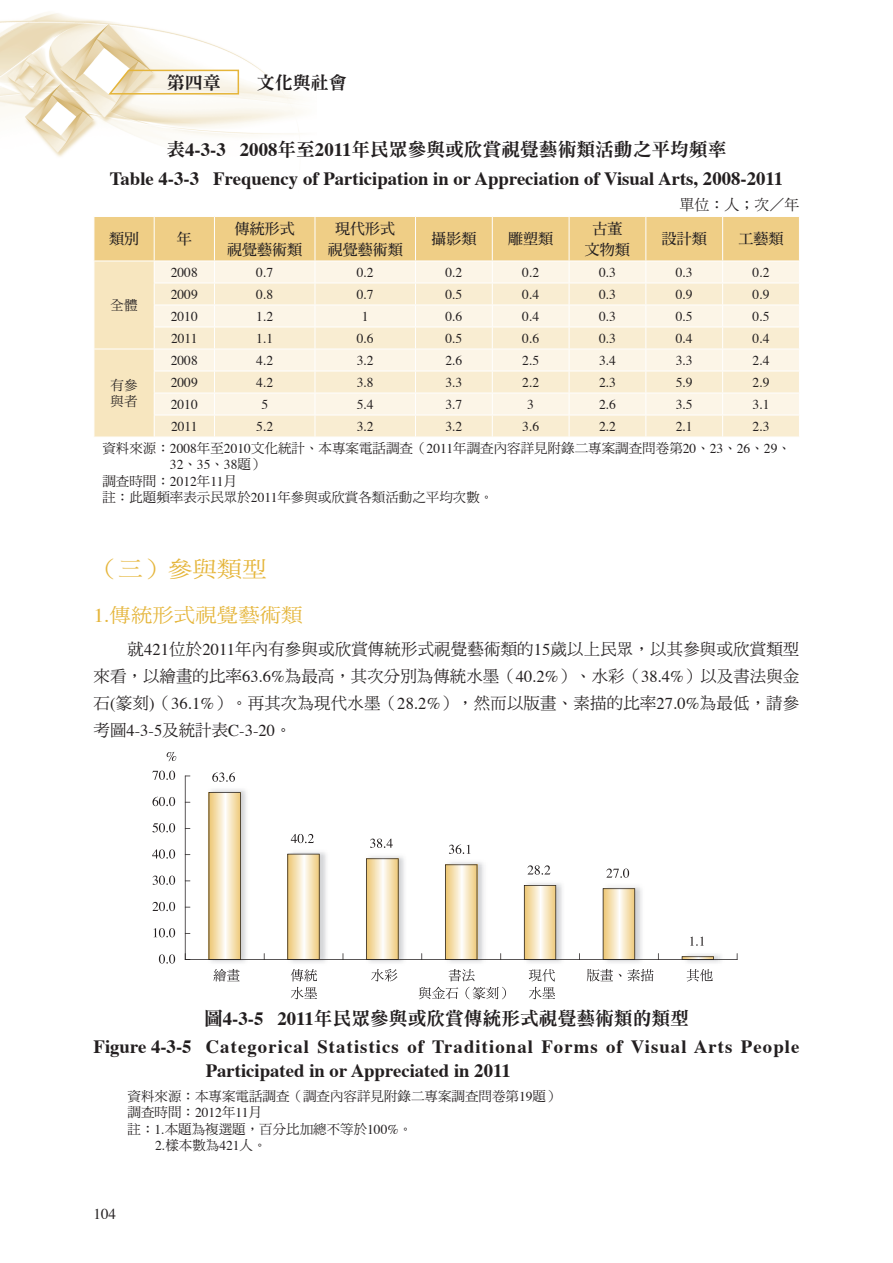
<style>
.page{position:relative;width:893px;height:1263px;background:#fff}
.page>*{position:absolute;margin:0;border:0;box-sizing:border-box;transform-origin:0 0}
.t1{font:22.5px "DF Ming Std W5";color:#e5b53a;scale:1.1 1}
.t2{font:19.5px "DF Ming Std W5";color:#e5b53a;scale:1.1 1}
.t3{font:700 18.75px/24px "Times";letter-spacing:.055em;color:#231f20}
.t4{font:700 18.75px "Times";color:#231f20}
.t5{font:18.75px "DF Ming Std W9";color:#231f20}
.t6{font:18px "DF Ming Std W9";color:#231f20}
.t7{font:16.5px/27px "DF Ming Std W5";color:#231f20;text-align:justify}
.t8{font:16.5px "Times";color:#231f20}
.t9{font:15px/21px "DF Ming Std W7";color:#231f20;text-align:center}
.t10{font:15px "DF Ming Std W5";color:#231f20}
.t11{font:15px "Times";color:#231f20}
.t12{font:13.5px "Times";color:#231f20}
.t13{font:13.5px/16.5px "DF Ming Std W5";color:#231f20}
.s1{font-family:"Times";font-weight:700}
.s2{font-family:"Times"}
.s3{font-family:"DF Ming Std W5"}
</style>
<div class="page">
<img style="left:0;top:12px;width:301px;height:145px">
<svg style="left:107px;top:68px;width:133px;height:27px"></svg>
<svg style="left:94px;top:216px;width:706px;height:221px;background:#f8eacb"></svg>
<svg style="left:185px;top:772px;width:552px;height:188px"></svg>
<svg style="left:159px;top:954px;width:16px;height:9px"></svg>
<svg style="left:154px;top:928px;width:21px;height:9px"></svg>
<svg style="left:152px;top:902px;width:23px;height:9px"></svg>
<svg style="left:153px;top:875px;width:22px;height:10px"></svg>
<svg style="left:152px;top:849px;width:23px;height:10px"></svg>
<svg style="left:152px;top:823px;width:23px;height:9px"></svg>
<svg style="left:152px;top:797px;width:23px;height:9px"></svg>
<svg style="left:152px;top:771px;width:23px;height:9px"></svg>
<svg style="left:213px;top:969px;width:27px;height:12px"></svg>
<svg style="left:291px;top:969px;width:26px;height:12px"></svg>
<svg style="left:291px;top:987px;width:26px;height:12px"></svg>
<svg style="left:371px;top:969px;width:26px;height:12px"></svg>
<svg style="left:449px;top:969px;width:26px;height:12px"></svg>
<svg style="left:419px;top:987px;width:39px;height:12px"></svg>
<svg style="left:465px;top:987px;width:41px;height:12px"></svg>
<svg style="left:529px;top:969px;width:26px;height:12px"></svg>
<svg style="left:529px;top:987px;width:26px;height:12px"></svg>
<svg style="left:587px;top:969px;width:34px;height:12px"></svg>
<svg style="left:627px;top:969px;width:26px;height:12px"></svg>
<svg style="left:687px;top:969px;width:26px;height:12px"></svg>
<svg style="left:167px;top:752px;width:9px;height:9px"></svg>
<h3 class="t6" style="left:167px;top:73px;width:181px">第四章　　文化與社會</h3>
<h3 class="t5" style="left:167px;top:140px;width:561px">表<span class="s1">4-3-3 2008</span>年至<span class="s1">2011</span>年民眾參與或欣賞視覺藝術類活動之平均頻率</h3>
<h3 class="t4" style="left:110px;top:160px;width:675px">Table 4-3-3 Frequency of Participation in or Appreciation of Visual Arts, 2008-2011</h3>
<p class="t10" style="left:679px;top:196px;width:121px">單位：人；次／年</p>
<p class="t9" style="left:109px;top:228px;width:31px">類別</p>
<p class="t9" style="left:177px;top:228px;width:16px">年</p>
<p class="t9" style="left:227px;top:217px;width:76px">傳統形式視覺藝術類</p>
<p class="t9" style="left:328px;top:217px;width:76px">現代形式視覺藝術類</p>
<p class="t9" style="left:431px;top:228px;width:46px">攝影類</p>
<p class="t9" style="left:508px;top:228px;width:46px">雕塑類</p>
<p class="t9" style="left:585px;top:217px;width:46px">古董文物類</p>
<p class="t9" style="left:662px;top:228px;width:46px">設計類</p>
<p class="t9" style="left:738px;top:228px;width:46px">工藝類</p>
<p class="t13" style="left:111px;top:297px;width:28px">全體</p>
<p class="t12" style="left:171px;top:260px;width:29px">2008</p>
<p class="t12" style="left:256px;top:260px;width:18px">0.7</p>
<p class="t12" style="left:357px;top:260px;width:18px">0.2</p>
<p class="t12" style="left:445px;top:260px;width:18px">0.2</p>
<p class="t12" style="left:522px;top:260px;width:18px">0.2</p>
<p class="t12" style="left:599px;top:260px;width:18px">0.3</p>
<p class="t12" style="left:676px;top:260px;width:18px">0.3</p>
<p class="t12" style="left:753px;top:260px;width:18px">0.2</p>
<p class="t12" style="left:171px;top:282px;width:28px">2009</p>
<p class="t12" style="left:256px;top:282px;width:18px">0.8</p>
<p class="t12" style="left:357px;top:282px;width:18px">0.7</p>
<p class="t12" style="left:445px;top:282px;width:18px">0.5</p>
<p class="t12" style="left:522px;top:282px;width:18px">0.4</p>
<p class="t12" style="left:599px;top:282px;width:18px">0.3</p>
<p class="t12" style="left:676px;top:282px;width:18px">0.9</p>
<p class="t12" style="left:753px;top:282px;width:18px">0.9</p>
<p class="t12" style="left:171px;top:304px;width:28px">2010</p>
<p class="t12" style="left:256px;top:304px;width:18px">1.2</p>
<p class="t12" style="left:362px;top:304px;width:8px">1</p>
<p class="t12" style="left:445px;top:304px;width:18px">0.6</p>
<p class="t12" style="left:522px;top:304px;width:18px">0.4</p>
<p class="t12" style="left:599px;top:304px;width:18px">0.3</p>
<p class="t12" style="left:676px;top:304px;width:18px">0.5</p>
<p class="t12" style="left:753px;top:304px;width:18px">0.5</p>
<p class="t12" style="left:171px;top:326px;width:28px">2011</p>
<p class="t12" style="left:256px;top:326px;width:18px">1.1</p>
<p class="t12" style="left:357px;top:326px;width:18px">0.6</p>
<p class="t12" style="left:445px;top:326px;width:18px">0.5</p>
<p class="t12" style="left:522px;top:326px;width:18px">0.6</p>
<p class="t12" style="left:599px;top:326px;width:18px">0.3</p>
<p class="t12" style="left:676px;top:326px;width:18px">0.4</p>
<p class="t12" style="left:753px;top:326px;width:18px">0.4</p>
<p class="t12" style="left:171px;top:348px;width:29px">2008</p>
<p class="t12" style="left:256px;top:348px;width:18px">4.2</p>
<p class="t12" style="left:357px;top:348px;width:18px">3.2</p>
<p class="t12" style="left:445px;top:348px;width:18px">2.6</p>
<p class="t12" style="left:522px;top:348px;width:18px">2.5</p>
<p class="t12" style="left:599px;top:348px;width:18px">3.4</p>
<p class="t12" style="left:676px;top:348px;width:18px">3.3</p>
<p class="t12" style="left:753px;top:348px;width:18px">2.4</p>
<p class="t12" style="left:171px;top:370px;width:28px">2009</p>
<p class="t12" style="left:256px;top:370px;width:18px">4.2</p>
<p class="t12" style="left:357px;top:370px;width:18px">3.8</p>
<p class="t12" style="left:445px;top:370px;width:18px">3.3</p>
<p class="t12" style="left:522px;top:370px;width:18px">2.2</p>
<p class="t12" style="left:599px;top:370px;width:18px">2.3</p>
<p class="t12" style="left:676px;top:370px;width:18px">5.9</p>
<p class="t12" style="left:753px;top:370px;width:18px">2.9</p>
<p class="t12" style="left:171px;top:392px;width:28px">2010</p>
<p class="t12" style="left:261px;top:392px;width:8px">5</p>
<p class="t12" style="left:357px;top:392px;width:18px">5.4</p>
<p class="t12" style="left:445px;top:392px;width:18px">3.7</p>
<p class="t12" style="left:527px;top:392px;width:8px">3</p>
<p class="t12" style="left:599px;top:392px;width:18px">2.6</p>
<p class="t12" style="left:676px;top:392px;width:18px">3.5</p>
<p class="t12" style="left:753px;top:392px;width:18px">3.1</p>
<p class="t12" style="left:171px;top:414px;width:28px">2011</p>
<p class="t12" style="left:256px;top:414px;width:18px">5.2</p>
<p class="t12" style="left:357px;top:414px;width:18px">3.2</p>
<p class="t12" style="left:445px;top:414px;width:18px">3.2</p>
<p class="t12" style="left:522px;top:414px;width:18px">3.6</p>
<p class="t12" style="left:599px;top:414px;width:18px">2.2</p>
<p class="t12" style="left:676px;top:414px;width:18px">2.1</p>
<p class="t12" style="left:753px;top:414px;width:18px">2.3</p>
<p class="t13" style="left:102px;top:440px;width:690px">資料來源：<span class="s2">2008</span>年至<span class="s2">2010</span>文化統計、本專案電話調查（<span class="s2">2011</span>年調查內容詳見附錄二專案調查問卷第<span class="s2">20</span>、<span class="s2">23</span>、<span class="s2">26</span>、<span class="s2">29</span>、</p>
<p class="t12" style="left:170px;top:452px;width:96px">32<span class="s3">、</span>35<span class="s3">、</span>38<span class="s3">題）</span></p>
<p class="t13" style="left:102px;top:473px;width:393px">調查時間：<span class="s2">2012</span>年<span class="s2">11</span>月<br>註：此題頻率表示民眾於<span class="s2">2011</span>年參與或欣賞各類活動之平均次數。</p>
<p class="t13" style="left:111px;top:376px;width:28px">有參與者</p>
<h1 class="t1" style="left:94px;top:556px;width:159px">（三）參與類型</h1>
<h2 class="t2" style="left:94px;top:605px;width:192px"><span class="s2">1.</span>傳統形式視覺藝術類</h2>
<p class="t7" style="left:94px;top:635px;width:707px;text-indent:34px">就<span class="s2">421</span>位於<span class="s2">2011</span>年內有參與或欣賞傳統形式視覺藝術類的<span class="s2">15</span>歲以上民眾，以其參與或欣賞類型來看，以繪畫的比率<span class="s2">63.6%</span>為最高，其次分別為傳統水墨（<span class="s2">40.2%</span>）、水彩（<span class="s2">38.4%</span>）以及書法與金石<span class="s2">(</span>篆刻<span class="s2">)</span>（<span class="s2">36.1%</span>）。再其次為現代水墨（<span class="s2">28.2%</span>），然而以版畫、素描的比率<span class="s2">27.0%</span>為最低，請參</p>
<p class="t8" style="left:94px;top:715px;width:199px"><span class="s3">考圖</span>4-3-5<span class="s3">及統計表</span>C-3-20<span class="s3">。</span></p>
<h3 class="t5" style="left:204px;top:1008px;width:486px">圖<span class="s1">4-3-5 2011</span>年民眾參與或欣賞傳統形式視覺藝術類的類型</h3>
<h3 class="t3" style="left:206px;top:1032px;width:595px;text-indent:-112px">Figure 4-3-5 Categorical Statistics of Traditional Forms of Visual Arts People<br>Participated in or Appreciated in 2011</h3>
<p class="t13" style="left:128px;top:1087px;width:433px">資料來源：本專案電話調查（調查內容詳見附錄二專案調查問卷第<span class="s2">19</span>題）</p>
<p class="t13" style="left:128px;top:1104px;width:136px">調查時間：<span class="s2">2012</span>年<span class="s2">11</span>月</p>
<p class="t13" style="left:128px;top:1120px;width:286px">註：<span class="s2">1.</span>本題為複選題，百分比加總不等於<span class="s2">100%</span>。</p>
<p class="t13" style="left:155px;top:1137px;width:113px"><span class="s2">2.</span>樣本數為<span class="s2">421</span>人。</p>
<p class="t11" style="left:94px;top:1200px;width:24px">104</p>
</div>
